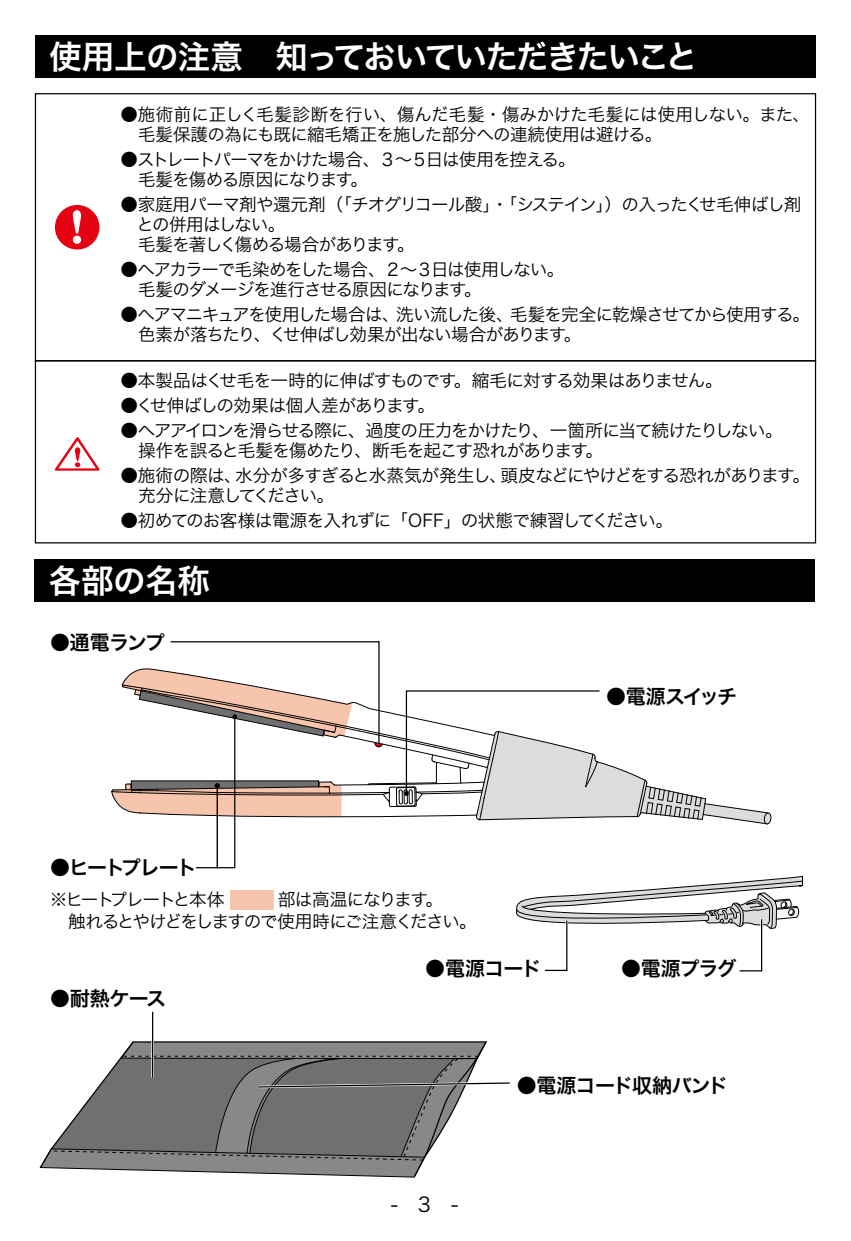
<style>
.page{position:relative;width:851px;height:1241px;background:#fff}
.page>*{position:absolute;margin:0;border:0;box-sizing:border-box;transform-origin:0 0}
.t1{font:32.5px "Hira Kaku Pro W6";letter-spacing:-.05em;color:#fff}
.t2{font:20px "Hira Kaku Pro N W6";letter-spacing:-.055em;color:#000}
.t3{font:20px "Hira Kaku Pro N W6";letter-spacing:-.09em;color:#000}
.t4{font:20px "Hira Kaku Pro W3";color:#000}
.t5{font:17.5px/20px "Hira Kaku Pro W3";letter-spacing:-.055em;color:#000}
.t6{font:17.5px/20px "Hira Kaku Pro W3";letter-spacing:-.02em;color:#000}
.t7{font:17.5px/22.5px "Hira Kaku Pro W3";letter-spacing:-.09em;color:#000}
.t8{font:17.5px "Hira Kaku Pro W3";letter-spacing:-.03em;color:#000}
</style>
<div class="page">
<hr style="left:0;top:0;width:1px;height:92px;background:#000">
<div style="left:35px;top:35px;width:780px;height:43px;background:#000"></div>
<svg style="left:55px;top:437px;width:45px;height:33px"></svg>
<svg style="left:55px;top:205px;width:44px;height:44px"></svg>
<div style="left:35px;top:360px;width:781px;height:183px;border:1px solid #000"></div>
<div style="left:34px;top:559px;width:780px;height:42px;background:#000"></div>
<hr style="left:760px;top:919px;width:2px;height:51px;background:#000">
<svg style="left:739px;top:970px;width:23px;height:1px"></svg>
<hr style="left:566px;top:920px;width:1px;height:50px;background:#000">
<svg style="left:545px;top:969px;width:22px;height:1px"></svg>
<hr style="left:152px;top:1011px;width:1px;height:66px;background:#000">
<svg style="left:39px;top:1040px;width:471px;height:138px"></svg>
<svg style="left:111px;top:641px;width:693px;height:309px"></svg>
<h1 class="t1" style="left:50px;top:27px;width:649px">使用上の注意　知っておいていただきたいこと</h1>
<p class="t6" style="left:138px;top:103px;width:673px;text-indent:-18px">●施術前に正しく毛髪診断を行い、傷んだ毛髪・傷みかけた毛髪には使用しない。また、毛髪保護の為にも既に縮毛矯正を施した部分への連続使用は避ける。</p>
<p class="t5" style="left:138px;top:148px;width:439px;text-indent:-18px">●ストレートパーマをかけた場合、３～５日は使用を控える。毛髪を傷める原因になります。</p>
<p class="t5" style="left:136px;top:193px;width:666px;text-indent:-16px">●家庭用パーマ剤や還元剤（「チオグリコール酸」・「システイン」）の入ったくせ毛伸ばし剤との併用はしない。<br>毛髪を著しく傷める場合があります。</p>
<p class="t5" style="left:138px;top:258px;width:427px;text-indent:-18px">●ヘアカラーで毛染めをした場合、２～３日は使用しない。毛髪のダメージを進行させる原因になります。</p>
<p class="t5" style="left:138px;top:303px;width:673px;text-indent:-18px">●へアマニキュアを使用した場合は、洗い流した後、毛髪を完全に乾燥させてから使用する。色素が落ちたり、くせ伸ばし効果が出ない場合があります。</p>
<p class="t5" style="left:120px;top:369px;width:603px">●本製品はくせ毛を一時的に伸ばすものです。縮毛に対する効果はありません。</p>
<p class="t8" style="left:120px;top:390px;width:316px">●くせ伸ばしの効果は個人差があります。</p>
<p class="t5" style="left:138px;top:419px;width:645px;text-indent:-18px">●ヘアアイロンを滑らせる際に、過度の圧力をかけたり、一箇所に当て続けたりしない。操作を誤ると毛髪を傷めたり、断毛を起こす恐れがあります。</p>
<p class="t5" style="left:138px;top:464px;width:673px;text-indent:-18px">●施術の際は、水分が多すぎると水蒸気が発生し、頭皮などにやけどをする恐れがあります。充分に注意してください。</p>
<p class="t5" style="left:120px;top:509px;width:554px">●初めてのお客様は電源を入れずに「OFF」の状態で練習してください。</p>
<h1 class="t1" style="left:49px;top:551px;width:163px">各部の名称</h1>
<p class="t2" style="left:50px;top:624px;width:116px">●通電ランプ</p>
<p class="t3" style="left:50px;top:849px;width:148px">●ヒートプレート</p>
<p class="t2" style="left:606px;top:678px;width:133px">●電源スイッチ</p>
<p class="t7" style="left:68px;top:886px;width:410px;text-indent:-18px">※ヒートプレートと本体　　　部は高温になります。<br>触れるとやけどをしますので使用時にご注意ください。</p>
<p class="t2" style="left:425px;top:949px;width:118px">●電源コード</p>
<p class="t2" style="left:621px;top:950px;width:117px">●電源プラグ</p>
<p class="t2" style="left:50px;top:980px;width:117px">●耐熱ケース</p>
<p class="t4" style="left:390px;top:1186px;width:69px">- 3 -</p>
<p class="t2" style="left:517px;top:1066px;width:213px">●電源コード収納バンド</p>
</div>
